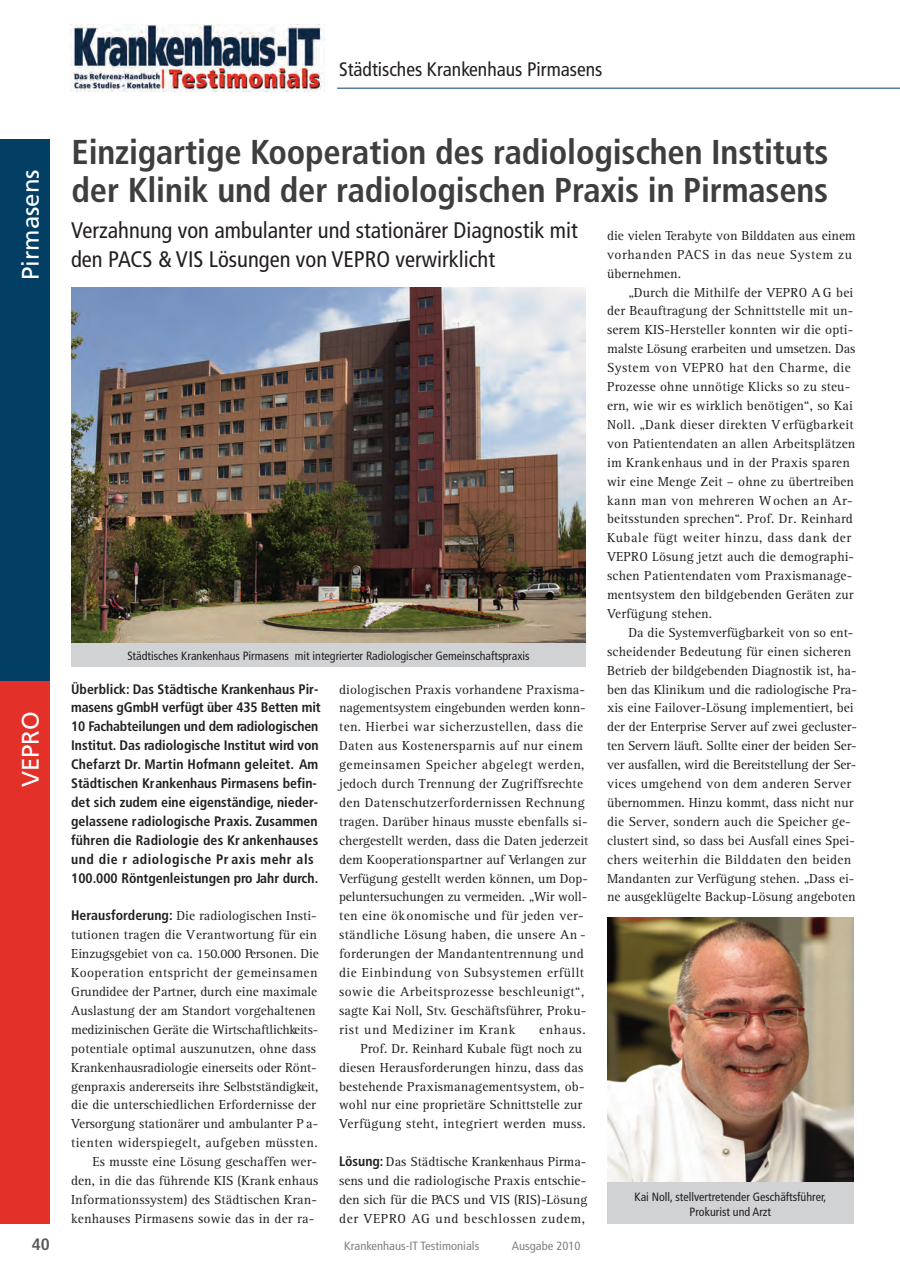
<style>
.page{position:relative;width:900px;height:1282px;background:#fff}
.page>*{position:absolute;margin:0;border:0;box-sizing:border-box;transform-origin:0 0}
.t1{font:700 condensed 34.5px/37.8px "Frutiger";letter-spacing:-.005em;color:#3e3e3f}
.t2{font:24px "Frutiger";color:#fff}
.t3{font:condensed 22.5px/28.5px "Frutiger";color:#231f20}
.t4{font:condensed 19.5px "Frutiger";color:#231f20}
.t5{font:700 condensed 16.5px "Frutiger";color:#57585a;scale:1.05 1}
.t6{font:700 condensed 13.8px/18.9px "Frutiger";color:#231f20}
.t7{font:13.5px/18.9px "Rotis Serif";letter-spacing:.01em;color:#231f20}
.t8{font:13.5px "Rotis Serif";letter-spacing:-.01em;color:#231f20}
.t9{font:13.5px "Rotis Serif";letter-spacing:.03em;color:#231f20}
.t10{font:13.5px "Rotis Serif";letter-spacing:-.015em;color:#231f20}
.t11{font:condensed 12px/14.4px "Frutiger";color:#231f20;text-align:center}
.t12{font:condensed 12px "Frutiger";color:#808285;scale:1.05 1}
.s1{font-family:"Frutiger";font-weight:700;font-stretch:condensed;font-size:13.8px}
</style>
<div class="page">
<img style="left:70px;top:25px;width:253px;height:67px">
<div style="left:0;top:139px;width:50px;height:542px;background:#033e65"></div>
<div style="left:0;top:681px;width:50px;height:542px;background:#e33028"></div>
<hr style="left:337px;top:88px;width:563px;height:1px;background:#033e65">
<img style="left:71px;top:287px;width:515px;height:356px">
<div style="left:71px;top:643px;width:515px;height:24px;background:#d1d2d4"></div>
<img style="left:607px;top:917px;width:247px;height:265px">
<div style="left:607px;top:1182px;width:247px;height:41px;background:#d1d2d4"></div>
<h3 class="t4" style="left:339px;top:58px;width:265px">Städtisches Krankenhaus Pirmasens</h3>
<h2 class="t2" style="left:16px;top:280px;width:112px;rotate:-90deg">Pirmasens</h2>
<h2 class="t2" style="left:16px;top:787px;width:78px;rotate:-90deg">VEPRO</h2>
<p class="t5" style="left:32px;top:1234px;width:19px">40</p>
<h1 class="t1" style="left:72px;top:133px;width:758px">Einzigartige Kooperation des radiologischen Instituts der Klinik und der radiologischen Praxis in Pirmasens</h1>
<h3 class="t3" style="left:71px;top:216px;width:508px">Verzahnung von ambulanter und stationärer Diagnostik mit den PACS &amp; VIS Lösungen von VEPRO verwirklicht</h3>
<p class="t11" style="left:127px;top:649px;width:404px">Städtisches Krankenhaus Pirmasens mit integrierter Radiologischer Gemeinschaftspraxis</p>
<p class="t6" style="left:71px;top:679px;width:251px">Überblick: Das Städtische Krankenhaus Pir&shy;masens gGmbH verfügt über 435 Betten mit 10 Fachabteilungen und dem radiologischen Institut. Das radiologische Institut wird von Chefarzt Dr. Martin Hofmann geleitet. Am Städtischen Krankenhaus Pirmasens befin&shy;det sich zudem eine eigenständige, nieder&shy;gelassene radiologische Praxis. Zusammen führen die Radiologie des Kr ankenhauses und die r adiologische Pr axis mehr als 100.000 Röntgenleistungen pro Jahr durch.</p>
<p class="t7" style="left:71px;top:907px;width:247px"><span class="s1">Herausforderung:</span> Die radiologischen Insti-</p>
<p class="t7" style="left:71px;top:926px;width:247px">tutionen tragen die Verantwortung für ein</p>
<p class="t7" style="left:71px;top:944px;width:249px">Einzugsgebiet von ca. 150.000 Personen. Die</p>
<p class="t9" style="left:71px;top:965px;width:248px">Kooperation entspricht der gemeinsamen</p>
<p class="t8" style="left:71px;top:984px;width:247px">Grundidee der Partner, durch eine maximale</p>
<p class="t7" style="left:71px;top:1001px;width:246px">Auslastung der am Standort vorgehaltenen</p>
<p class="t10" style="left:71px;top:1021px;width:249px">medizinischen Geräte die Wirtschaftlichkeits-</p>
<p class="t7" style="left:71px;top:1039px;width:246px">potentiale optimal auszunutzen, ohne dass</p>
<p class="t8" style="left:71px;top:1059px;width:247px">Krankenhausradiologie einerseits oder Rönt-</p>
<p class="t8" style="left:71px;top:1078px;width:249px">genpraxis andererseits ihre Selbstständigkeit,</p>
<p class="t7" style="left:71px;top:1096px;width:246px">die die unterschiedlichen Erfordernisse der</p>
<p class="t7" style="left:71px;top:1115px;width:249px">Versorgung stationärer und ambulanter P a-</p>
<p class="t9" style="left:71px;top:1135px;width:248px">tienten widerspiegelt, aufgeben müssten.</p>
<p class="t7" style="left:92px;top:1152px;width:226px">Es musste eine Lösung geschaffen wer-</p>
<p class="t7" style="left:71px;top:1171px;width:249px">den, in die das führende KIS (Krank enhaus</p>
<p class="t7" style="left:71px;top:1190px;width:247px">Informationssystem) des Städtischen Kran-</p>
<p class="t7" style="left:71px;top:1209px;width:245px">kenhauses Pirmasens sowie das in der ra-</p>
<p class="t7" style="left:339px;top:680px;width:251px">diologischen Praxis vorhandene Praxisma&shy;nagementsystem eingebunden werden konn&shy;ten. Hierbei war sicherzustellen, dass die Daten aus Kostenersparnis auf nur einem gemeinsamen Speicher abgelegt werden, jedoch durch Trennung der Zugriffsrechte den Datenschutzerfordernissen Rechnung tragen. Darüber hinaus musste ebenfalls si&shy;chergestellt werden, dass die Daten jederzeit dem Kooperationspartner auf Verlangen zur Verfügung gestellt werden können, um Dop&shy;peluntersuchungen zu vermeiden. „Wir woll&shy;ten eine ökonomische und für jeden ver&shy;ständliche Lösung haben, die unsere An - forderungen der Mandantentrennung und die Einbindung von Subsystemen erfüllt sowie die Arbeitsprozesse beschleunigt“, sagte Kai Noll, Stv. Geschäftsführer, Proku&shy;rist und Mediziner im Krank</p>
<p class="t7" style="left:339px;top:1020px;width:248px;text-align:right">enhaus.<br>Prof. Dr. Reinhard Kubale fügt noch zu diesen Herausforderungen hinzu, dass das bestehende Praxismanagementsystem, ob&shy;wohl nur eine proprietäre Schnittstelle zur Verfügung steht, integriert werden muss.</p>
<p class="t7" style="left:339px;top:1152px;width:250px;text-align:justify"><span class="s1">Lösung:</span> Das Städtische Krankenhaus Pirma&shy;sens und die radiologische Praxis entschie&shy;den sich für die PACS und VIS (RIS)-Lösung der VEPRO AG und beschlossen zudem,</p>
<p class="t12" style="left:344px;top:1239px;width:130px">Krankenhaus-IT Testimonials</p>
<p class="t12" style="left:512px;top:1239px;width:67px">Ausgabe 2010</p>
<p class="t7" style="left:607px;top:226px;width:250px">die vielen Terabyte von Bilddaten aus einem vorhanden PACS in das neue System zu übernehmen.</p>
<p class="t7" style="left:607px;top:283px;width:250px;text-indent:21px">„Durch die Mithilfe der VEPRO A G bei der Beauftragung der Schnittstelle mit un&shy;serem KIS-Hersteller konnten wir die opti&shy;malste Lösung erarbeiten und umsetzen. Das System von VEPRO hat den Charme, die Prozesse ohne unnötige Klicks so zu steu&shy;ern, wie wir es wirklich benötigen“, so Kai Noll. „Dank dieser direkten Verfügbarkeit von Patientendaten an allen Arbeitsplätzen im Krankenhaus und in der Praxis sparen wir eine Menge Zeit – ohne zu übertreiben kann man von mehreren Wochen an Ar&shy;beitsstunden sprechen“. Prof. Dr. Reinhard Kubale fügt weiter hinzu, dass dank der VEPRO Lösung jetzt auch die demographi&shy;schen Patientendaten vom Praxismanage&shy;mentsystem den bildgebenden Geräten zur Verfügung stehen.</p>
<p class="t7" style="left:607px;top:623px;width:252px;text-indent:21px">Da die Systemverfügbarkeit von so ent&shy;scheidender Bedeutung für einen sicheren Betrieb der bildgebenden Diagnostik ist, ha&shy;ben das Klinikum und die radiologische Pra&shy;xis eine Failover-Lösung implementiert, bei der der Enterprise Server auf zwei gecluster&shy;ten Servern läuft. Sollte einer der beiden Ser&shy;ver ausfallen, wird die Bereitstellung der Ser&shy;vices umgehend von dem anderen Server übernommen. Hinzu kommt, dass nicht nur die Server, sondern auch die Speicher ge&shy;clustert sind, so dass bei Ausfall eines Spei&shy;chers weiterhin die Bilddaten den beiden Mandanten zur Verfügung stehen. „Dass ei&shy;ne ausgeklügelte Backup-Lösung angeboten</p>
<p class="t11" style="left:634px;top:1190px;width:193px">Kai Noll, stellvertretender Geschäftsführer,<br>Prokurist und Arzt</p>
</div>
